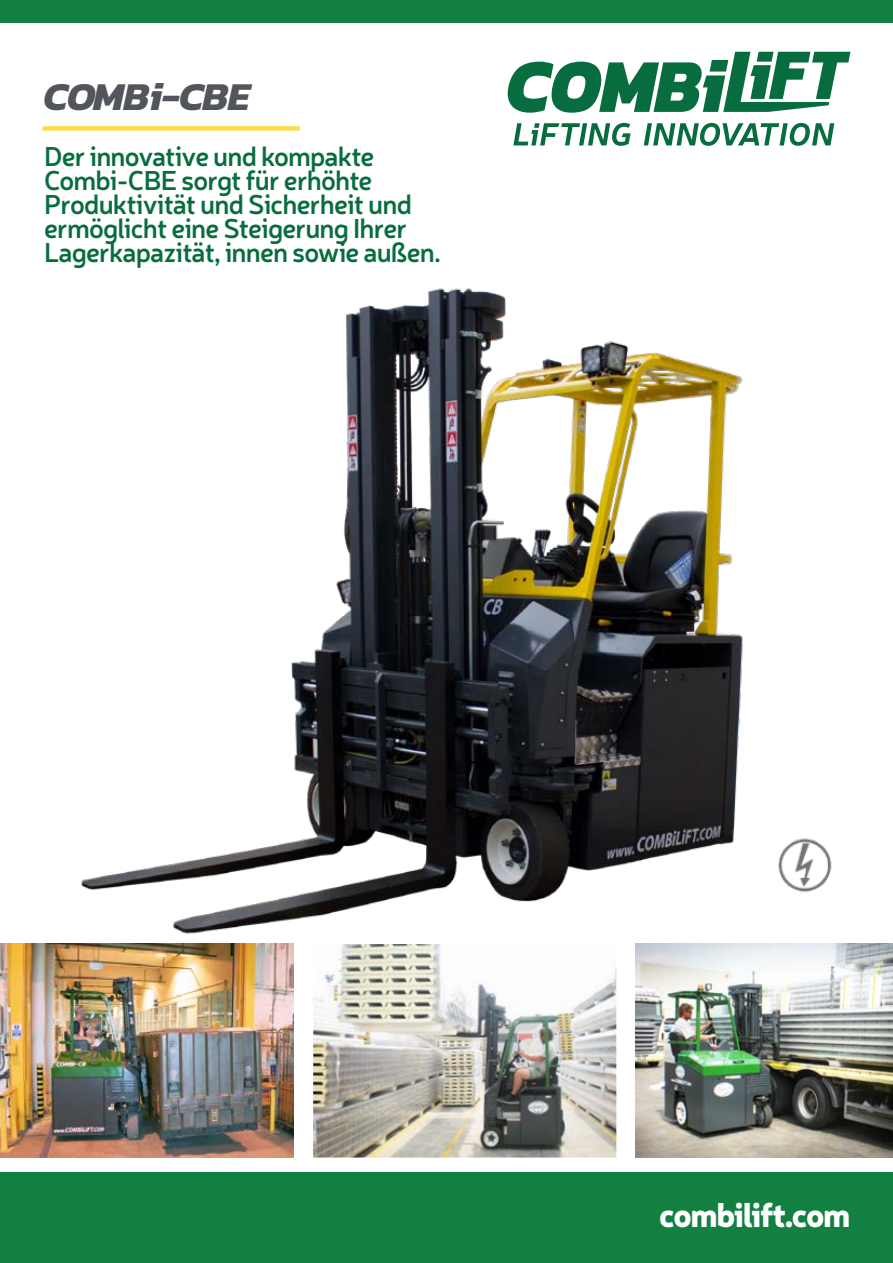
<style>
.page{position:relative;width:893px;height:1263px;background:#fff}
.page>*{position:absolute;margin:0;border:0;box-sizing:border-box;transform-origin:0 0}
.t1{font:italic 700 40.05px "Kanit";letter-spacing:-.02em;color:#52555b}
.t2{font:900 33px "Neris";letter-spacing:-.04em;color:#fff}
.t3{font:600 27.15px/24px "Neris";letter-spacing:-.03em;color:#086d3e}
</style>
<div class="page">
<img style="left:800px;top:838px;width:32px;height:55px">
<img style="left:0;top:944px;width:294px;height:213px">
<img style="left:81px;top:288px;width:719px;height:646px">
<div style="left:0;top:1172px;width:893px;height:91px;background:#128040"></div>
<div style="left:0;top:0;width:893px;height:22px;background:#128040"></div>
<svg style="left:508px;top:52px;width:342px;height:61px"></svg>
<svg style="left:513px;top:123px;width:117px;height:23px"></svg>
<svg style="left:644px;top:123px;width:190px;height:23px"></svg>
<div style="left:43px;top:126px;width:257px;height:5px;background:#fcdc4b"></div>
<img style="left:313px;top:944px;width:303px;height:213px">
<img style="left:635px;top:944px;width:258px;height:213px">
<h1 class="t1" style="left:43px;top:65px;width:208px">COMBi-CBE</h1>
<p class="t3" style="left:44px;top:143px;width:398px">Der innovative und kompakte<br>Combi-CBE sorgt für erhöhte<br>Produktivität und Sicherheit und ermöglicht eine Steigerung Ihrer<br>Lagerkapazität, innen sowie außen.</p>
<p class="t2" style="left:659px;top:1191px;width:193px">combilift.com</p>
</div>
